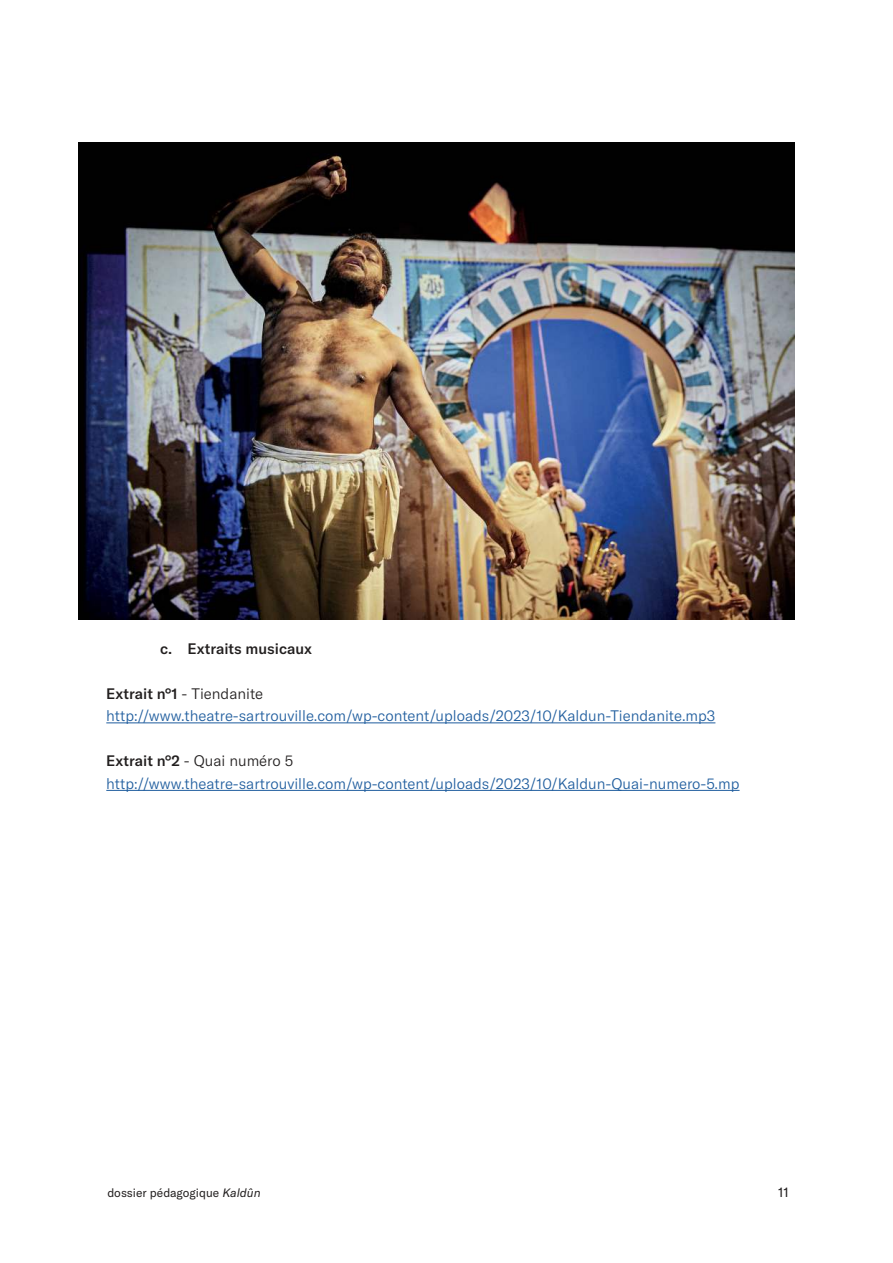
<style>
.page{position:relative;width:893px;height:1263px;background:#fff}
.page>*{position:absolute;margin:0;border:0;box-sizing:border-box;transform-origin:0 0}
.t1{font:300 15px/22.5px "GT America";color:#1f5d9e}
.t2{font:500 15px "GT America";color:#221f1f}
.t3{font:13.5px "GT America";color:#221f1f}
.t4{font:12px "GT America";color:#221f1f}
.s1{font-weight:500;color:#221f1f}
.s2{color:#221f1f}
.s3{font-style:italic}
</style>
<div class="page">
<img style="left:79px;top:142px;width:716px;height:477px">
<hr style="left:106px;top:722px;width:609px;height:1px;background:#1f5d9e">
<hr style="left:106px;top:790px;width:634px;height:1px;background:#1f5d9e">
<p class="t2" style="left:160px;top:641px;width:153px">c. Extraits musicaux</p>
<p class="t1" style="left:106px;top:683px;width:611px"><span class="s1">Extrait n°1</span> <span class="s2">- Tiendanite </span>http://www.theatre-sartrouville.com/wp-content/uploads/2023/10/Kaldun-Tiendanite.mp3</p>
<p class="t1" style="left:106px;top:750px;width:635px"><span class="s1">Extrait n°2</span> <span class="s2">- Quai numéro 5 </span>http://www.theatre-sartrouville.com/wp-content/uploads/2023/10/Kaldun-Quai-numero-5.mp</p>
<p class="t4" style="left:107px;top:1188px;width:155px">dossier pédagogique <span class="s3">Kaldûn</span></p>
<p class="t3" style="left:778px;top:1185px;width:12px">11</p>
</div>
